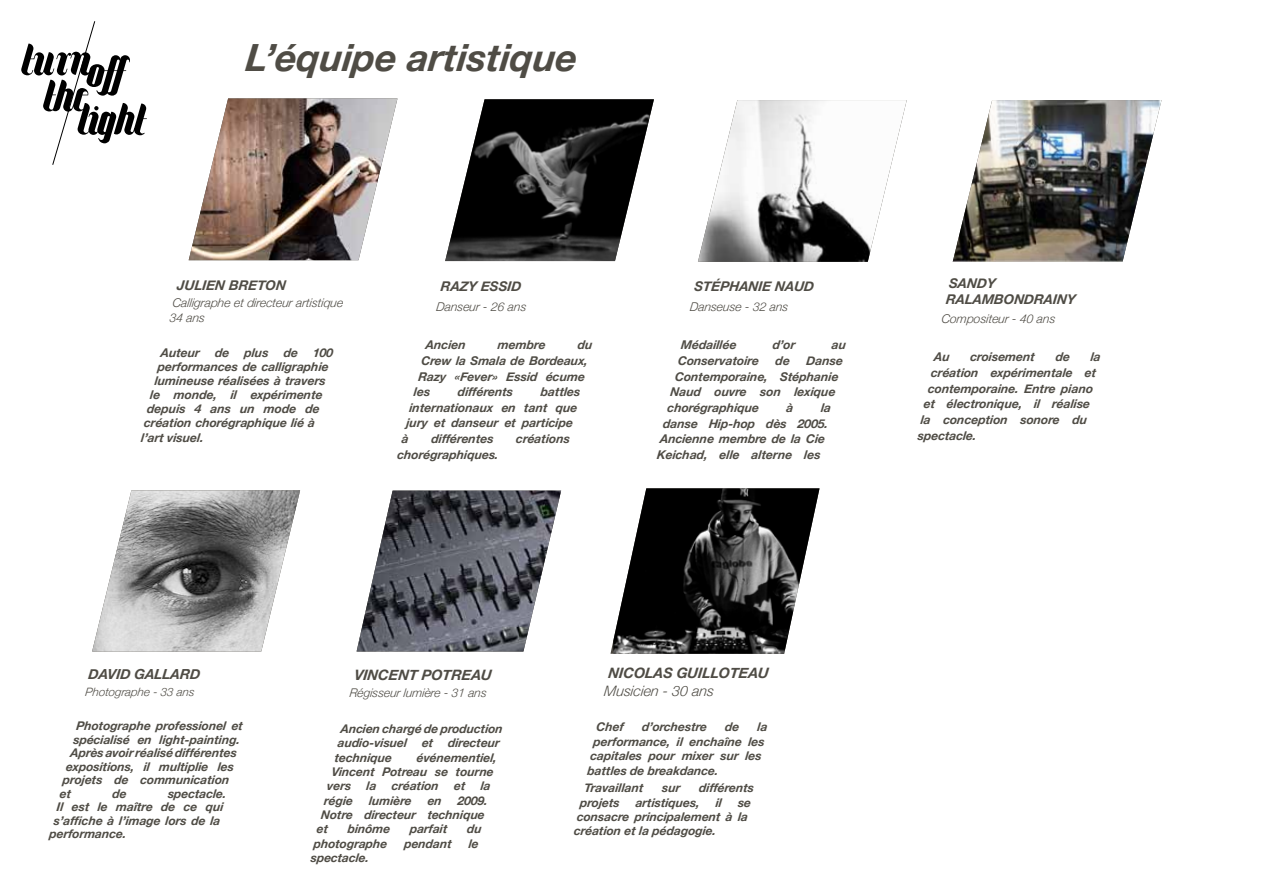
<style>
.page{position:relative;width:1263px;height:893px;background:#fff}
.page>*{position:absolute;margin:0;border:0;box-sizing:border-box;transform-origin:0 0}
.t1{font:italic 700 37.5px "Helvetica Neue";color:#4f4c45}
.t2{font:italic 700 14.4px "Helvetica Neue";color:#4f4c45}
.t3{font:italic 300 14.4px "Helvetica Neue";color:#4f4c45}
.t4{font:italic 700 13.8px "Helvetica Neue";color:#4f4c45}
.t5{font:italic 700 13.5px/15.6px "Helvetica Neue";color:#4f4c45}
.t6{font:italic 700 12.15px "Helvetica Neue";color:#4f4c45}
.t7{font:italic 300 12.15px/14.1px "Helvetica Neue";color:#4f4c45}
.t8{font:italic 700 12px/14.4px "Helvetica Neue";color:#4f4c45}
.t9{font:italic 300 12px "Helvetica Neue";color:#4f4c45}
.t10{font:italic 300 11.55px "Helvetica Neue";color:#4f4c45}
</style>
<div class="page">
<svg style="left:21px;top:21px;width:126px;height:144px"></svg>
<img style="left:189px;top:98px;width:208px;height:162px">
<img style="left:92px;top:490px;width:208px;height:161px">
<img style="left:445px;top:99px;width:209px;height:162px">
<img style="left:613px;top:488px;width:206px;height:166px">
<img style="left:357px;top:491px;width:204px;height:160px">
<img style="left:698px;top:100px;width:209px;height:162px">
<img style="left:953px;top:100px;width:208px;height:162px">
<h1 class="t1" style="left:245px;top:34px;width:337px">L’équipe artistique</h1>
<p class="t5" style="left:177px;top:277px;width:112px">JULIEN BRETON</p>
<p class="t7" style="left:169px;top:296px;width:176px">Calligraphe et directeur artistique<br>34 ans</p>
<p class="t6" style="left:160px;top:345px;width:175px">Auteur de plus de 100</p>
<p class="t6" style="left:157px;top:359px;width:174px">performances de calligraphie</p>
<p class="t6" style="left:154px;top:373px;width:174px">lumineuse réalisées à travers</p>
<p class="t6" style="left:150px;top:387px;width:175px">le monde, il expérimente</p>
<p class="t6" style="left:147px;top:401px;width:175px">depuis 4 ans un mode de</p>
<p class="t6" style="left:144px;top:416px;width:174px">création chorégraphique lié à</p>
<p class="t6" style="left:141px;top:430px;width:64px">l’art visuel.</p>
<p class="t5" style="left:441px;top:278px;width:83px">RAZY ESSID</p>
<p class="t7" style="left:436px;top:299px;width:93px">Danseur - 26 ans</p>
<p class="t6" style="left:426px;top:337px;width:41px">Ancien</p>
<p class="t6" style="left:498px;top:337px;width:50px">membre</p>
<p class="t6" style="left:577px;top:337px;width:18px">du</p>
<p class="t6" style="left:421px;top:353px;width:168px">Crew la Smala de Bordeaux,</p>
<p class="t6" style="left:418px;top:369px;width:169px">Razy «Fever» Essid écume</p>
<p class="t6" style="left:414px;top:384px;width:19px">les</p>
<p class="t6" style="left:458px;top:384px;width:58px">différents</p>
<p class="t6" style="left:540px;top:384px;width:42px">battles</p>
<p class="t6" style="left:409px;top:400px;width:171px">internationaux en tant que</p>
<p class="t6" style="left:406px;top:416px;width:169px">jury et danseur et participe</p>
<p class="t6" style="left:402px;top:431px;width:10px">à</p>
<p class="t6" style="left:431px;top:431px;width:65px">différentes</p>
<p class="t6" style="left:516px;top:431px;width:56px">créations</p>
<p class="t6" style="left:397px;top:447px;width:103px">chorégraphiques.</p>
<p class="t5" style="left:694px;top:279px;width:123px">STÉPHANIE NAUD</p>
<p class="t7" style="left:690px;top:299px;width:101px">Danseuse - 32 ans</p>
<p class="t6" style="left:681px;top:338px;width:58px">Médaillée</p>
<p class="t6" style="left:772px;top:338px;width:24px">d’or</p>
<p class="t6" style="left:831px;top:338px;width:17px">au</p>
<p class="t6" style="left:678px;top:353px;width:84px">Conservatoire</p>
<p class="t6" style="left:775px;top:353px;width:17px">de</p>
<p class="t6" style="left:806px;top:353px;width:39px">Danse</p>
<p class="t6" style="left:675px;top:369px;width:166px">Contemporaine, Stéphanie</p>
<p class="t6" style="left:670px;top:384px;width:168px">Naud ouvre son lexique</p>
<p class="t6" style="left:667px;top:400px;width:94px">chorégraphique</p>
<p class="t6" style="left:786px;top:400px;width:10px">à</p>
<p class="t6" style="left:821px;top:400px;width:13px">la</p>
<p class="t6" style="left:663px;top:416px;width:166px">danse Hip-hop dès 2005.</p>
<p class="t6" style="left:660px;top:431px;width:168px">Ancienne membre de la Cie</p>
<p class="t6" style="left:657px;top:447px;width:166px">Keichad, elle alterne les</p>
<p class="t5" style="left:946px;top:275px;width:131px">SANDY<br>RALAMBONDRAINY</p>
<p class="t7" style="left:941px;top:311px;width:116px">Compositeur - 40 ans</p>
<p class="t6" style="left:934px;top:350px;width:18px">Au</p>
<p class="t6" style="left:970px;top:350px;width:67px">croisement</p>
<p class="t6" style="left:1055px;top:350px;width:17px">de</p>
<p class="t6" style="left:1090px;top:350px;width:13px">la</p>
<p class="t6" style="left:931px;top:365px;width:168px">création expérimentale et</p>
<p class="t6" style="left:928px;top:381px;width:168px">contemporaine. Entre piano</p>
<p class="t6" style="left:923px;top:396px;width:169px">et électronique, il réalise</p>
<p class="t6" style="left:920px;top:412px;width:169px">la conception sonore du</p>
<p class="t6" style="left:917px;top:428px;width:60px">spectacle.</p>
<p class="t4" style="left:88px;top:666px;width:115px">DAVID GALLARD</p>
<p class="t10" style="left:85px;top:685px;width:112px">Photographe - 33 ans</p>
<p class="t8" style="left:76px;top:718px;width:169px">Photographe professionel et</p>
<p class="t8" style="left:73px;top:732px;width:168px">spécialisé en light-painting.</p>
<p class="t8" style="left:70px;top:745px;width:169px">Après avoir réalisé différentes</p>
<p class="t8" style="left:66px;top:759px;width:171px">expositions, il multiplie les</p>
<p class="t8" style="left:63px;top:772px;width:168px">projets de communication</p>
<p class="t8" style="left:60px;top:786px;width:14px">et</p>
<p class="t8" style="left:112px;top:786px;width:17px">de</p>
<p class="t8" style="left:168px;top:786px;width:60px">spectacle.</p>
<p class="t8" style="left:57px;top:799px;width:168px">Il est le maître de ce qui</p>
<p class="t8" style="left:54px;top:813px;width:169px">s’affiche à l’image lors de la</p>
<p class="t8" style="left:49px;top:826px;width:78px">performance.</p>
<p class="t2" style="left:354px;top:666px;width:140px">VINCENT POTREAU</p>
<p class="t9" style="left:349px;top:686px;width:140px">Régisseur lumière - 31 ans</p>
<p class="t8" style="left:334px;top:721px;width:169px;text-indent:6px">Ancien chargé de production audio-visuel et directeur technique</p>
<p class="t8" style="left:416px;top:750px;width:81px">événementiel,</p>
<p class="t8" style="left:331px;top:764px;width:165px">Vincent Potreau se tourne</p>
<p class="t8" style="left:327px;top:779px;width:113px">vers la création</p>
<p class="t8" style="left:454px;top:779px;width:39px">et la</p>
<p class="t8" style="left:324px;top:793px;width:119px">régie lumière en</p>
<p class="t8" style="left:458px;top:793px;width:31px">2009.</p>
<p class="t8" style="left:321px;top:807px;width:166px">Notre directeur technique</p>
<p class="t8" style="left:316px;top:822px;width:14px">et</p>
<p class="t8" style="left:347px;top:822px;width:45px">binôme</p>
<p class="t8" style="left:410px;top:822px;width:40px">parfait</p>
<p class="t8" style="left:467px;top:822px;width:17px">du</p>
<p class="t8" style="left:313px;top:836px;width:76px">photographe</p>
<p class="t8" style="left:404px;top:836px;width:50px">pendant</p>
<p class="t8" style="left:468px;top:836px;width:13px">le</p>
<p class="t8" style="left:310px;top:850px;width:60px">spectacle.</p>
<p class="t2" style="left:608px;top:664px;width:163px">NICOLAS GUILLOTEAU</p>
<p class="t3" style="left:604px;top:682px;width:113px">Musicien - 30 ans</p>
<p class="t8" style="left:596px;top:720px;width:29px">Chef</p>
<p class="t8" style="left:642px;top:720px;width:68px">d’orchestre</p>
<p class="t8" style="left:725px;top:720px;width:17px">de</p>
<p class="t8" style="left:757px;top:720px;width:13px">la</p>
<p class="t8" style="left:593px;top:734px;width:174px">performance, il enchaîne les</p>
<p class="t8" style="left:590px;top:748px;width:174px">capitales pour mixer sur les</p>
<p class="t8" style="left:587px;top:763px;width:132px">battles de breakdance.</p>
<p class="t8" style="left:584px;top:780px;width:62px">Travaillant</p>
<p class="t8" style="left:662px;top:780px;width:20px">sur</p>
<p class="t8" style="left:580px;top:780px;width:177px;text-indent:119px">différents projets artistiques,</p>
<p class="t8" style="left:715px;top:795px;width:8px">il</p>
<p class="t8" style="left:574px;top:795px;width:180px;text-indent:164px">se consacre principalement à la création et la pédagogie.</p>
</div>
